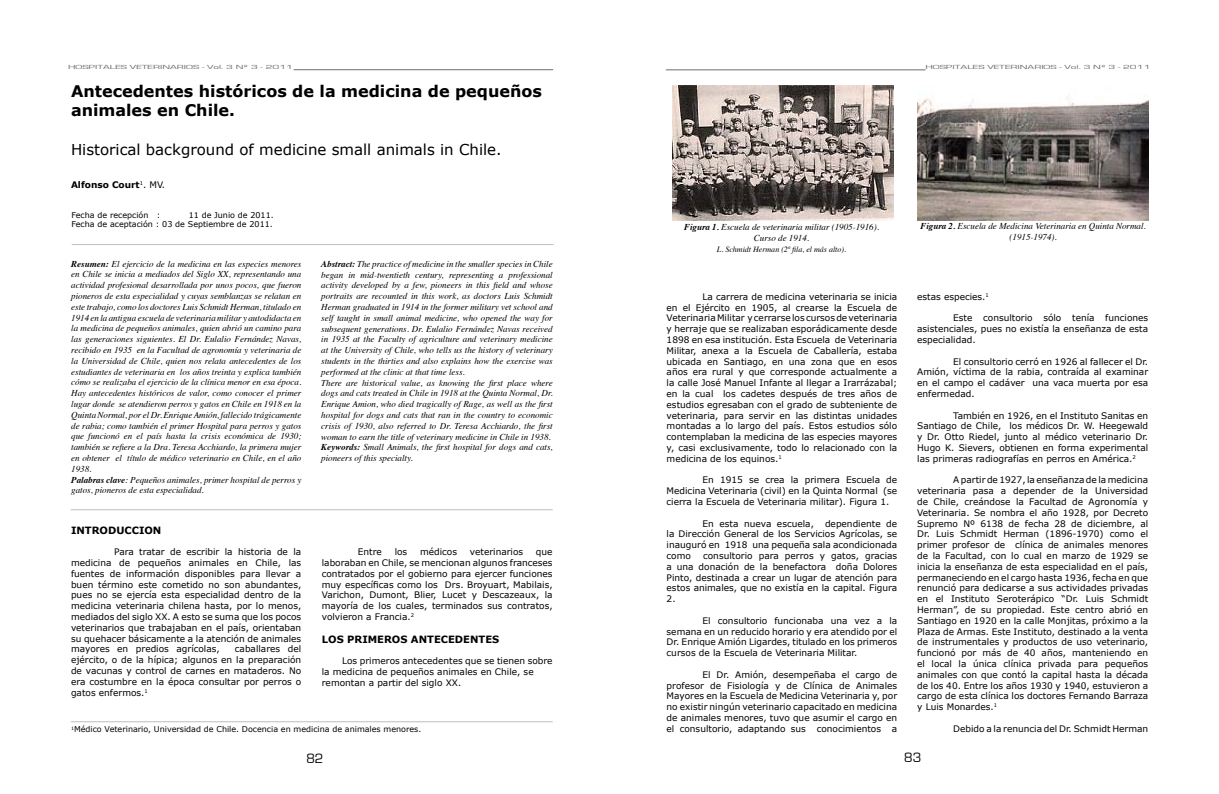
<style>
.page{position:relative;width:1219px;height:794px;background:#fff}
.page>*{position:absolute;margin:0;border:0;box-sizing:border-box;transform-origin:0 0}
.t1{font:700 16px/19.2px "Verdana";color:#000}
.t2{font:15px "Verdana";color:#000}
.t3{font:14px "Eurostile";color:#000}
.t4{font:700 10px "Verdana";color:#000}
.t5{font:9px/10.8px "Verdana";color:#000;text-align:justify}
.t6{font:italic 9px/10.8px "Times";color:#000;text-align:center}
.t7{font:700 9px "Verdana";color:#000}
.t8{font:8px/9.6px "Verdana";color:#000;text-align:right}
.t9{font:italic 8px "Times";color:#000}
.t10{font:6.1px "Eurostile";color:#6d6e71;scale:1.82 1}
.s1{font-weight:400}
.s2{font-weight:700}
</style>
<div class="page">
<hr style="left:294px;top:70px;width:259px;height:1px;background:#6d6e71">
<hr style="left:666px;top:70px;width:259px;height:1px;background:#6d6e71">
<img style="left:918px;top:98px;width:231px;height:122px">
<img style="left:673px;top:85px;width:220px;height:136px">
<hr style="left:71px;top:509px;width:482px;height:1px;background:#bcbec0">
<hr style="left:71px;top:721px;width:482px;height:1px;background:#bcbec0">
<hr style="left:72px;top:244px;width:482px;height:1px;background:#bcbec0">
<p class="t10" style="left:68px;top:64px;width:125px">HOSPITALES VETERINARIOS - Vol. 3 Nº 3 - 2011</p>
<p class="t10" style="left:925px;top:64px;width:125px">HOSPITALES VETERINARIOS - Vol. 3 Nº 3 - 2011</p>
<h1 class="t1" style="left:71px;top:81px;width:472px">Antecedentes históricos de la medicina de pequeños animales en Chile.</h1>
<h2 class="t2" style="left:71px;top:140px;width:432px">Historical background of medicine small animals in Chile.</h2>
<p class="t7" style="left:71px;top:178px;width:96px">Alfonso Court<sup>1</sup><span class="s1">. MV.</span></p>
<p class="t8" style="left:71px;top:210px;width:91px">Fecha de recepción :</p>
<p class="t8" style="left:71px;top:210px;width:204px">11 de Junio de 2011.<br>Fecha de aceptación : 03 de Septiembre de 2011.</p>
<p class="t6" style="left:71px;top:258px;width:232px;text-align:left"><span class="s2">Resumen:</span> El ejercicio de la medicina en las especies menores en Chile se inicia a mediados del Siglo XX, representando una actividad profesional desarrollada por unos pocos, que fueron pioneros de esta especialidad y cuyas semblanzas se relatan en este trabajo, como los doctores Luis Schmidt Herman, titulado en 1914 en la antigua escuela de veterinaria militar y autodidacta en la medicina de pequeños animales, quien abrió un camino para las generaciones siguientes. El Dr. Eulalio Fernández Navas, recibido en 1935 en la Facultad de agronomía y veterinaria de la Universidad de Chile, quien nos relata antecedentes de los estudiantes de veterinaria en los años treinta y explica también cómo se realizaba el ejercicio de la clínica menor en esa época.<br>Hay antecedentes históricos de valor, como conocer el primer lugar donde se atendieron perros y gatos en Chile en 1918 en la Quinta Normal, por el Dr. Enrique Amión, fallecido trágicamente de rabia; como también el primer Hospital para perros y gatos que funcionó en el país hasta la crisis económica de 1930; también se refiere a la Dra. Teresa Acchiardo, la primera mujer en obtener el título de médico veterinario en Chile, en el año 1938.<br><span class="s2">Palabras clave</span>: Pequeños animales, primer hospital de perros y gatos, pioneros de esta especialidad.</p>
<p class="t4" style="left:71px;top:523px;width:92px">INTRODUCCION</p>
<p class="t5" style="left:71px;top:546px;width:232px;text-indent:43px">Para tratar de escribir la historia de la medicina de pequeños animales en Chile, las fuentes de información disponibles para llevar a buen término este cometido no son abundantes, pues no se ejercía esta especialidad dentro de la medicina veterinaria chilena hasta, por lo menos, mediados del siglo XX. A esto se suma que los pocos veterinarios que trabajaban en el país, orientaban su quehacer básicamente a la atención de animales mayores en predios agrícolas,</p>
<p class="t5" style="left:71px;top:643px;width:232px;text-indent:164px">caballares del ejército, o de la hípica; algunos en la preparación de vacunas y control de carnes en mataderos. No era costumbre en la época consultar por perros o gatos enfermos.<sup>1</sup></p>
<p class="t6" style="left:321px;top:258px;width:233px;text-align:left"><span class="s2">Abstract:</span> The practice of medicine in the smaller species in Chile began in mid-twentieth century, representing a professional activity developed by a few, pioneers in this field and whose portraits are recounted in this work, as doctors Luis Schmidt Herman graduated in 1914 in the former military vet school and self taught in small animal medicine, who opened the way for subsequent generations. Dr. Eulalio Fernández Navas received in 1935 at the Faculty of agriculture and veterinary medicine at the University of Chile, who tells us the history of veterinary students in the thirties and also explains how the exercise was performed at the clinic at that time less.<br>There are historical value, as knowing the first place where dogs and cats treated in Chile in 1918 at the Quinta Normal, Dr.<br>Enrique Amion, who died tragically of Rage, as well as the first hospital for dogs and cats that ran in the country to economic crisis of 1930, also referred to Dr. Teresa Acchiardo, the first woman to earn the title of veterinary medicine in Chile in 1938.<br><span class="s2">Keywords:</span> Small Animals, the first hospital for dogs and cats, pioneers of this specialty.</p>
<p class="t5" style="left:358px;top:546px;width:26px">Entre</p>
<p class="t5" style="left:395px;top:546px;width:14px">los</p>
<p class="t5" style="left:420px;top:546px;width:39px">médicos</p>
<p class="t5" style="left:470px;top:546px;width:55px">veterinarios</p>
<p class="t5" style="left:322px;top:546px;width:232px;text-indent:214px">que laboraban en Chile, se mencionan algunos franceses contratados por el gobierno para ejercer funciones muy específicas como los Drs. Broyuart, Mabilais, Varichon, Dumont, Blier, Lucet y Descazeaux, la mayoría de los cuales, terminados sus contratos, volvieron a Francia.<sup>2</sup></p>
<p class="t4" style="left:322px;top:632px;width:179px">LOS PRIMEROS ANTECEDENTES</p>
<p class="t5" style="left:322px;top:655px;width:232px;text-align:left;text-indent:20px">Los primeros antecedentes que se tienen sobre la medicina de pequeños animales en Chile, se remontan a partir del siglo XX.</p>
<p class="t8" style="left:71px;top:724px;width:352px"><sup>1</sup>Médico Veterinario, Universidad de Chile. Docencia en medicina de animales menores.</p>
<p class="t6" style="left:684px;top:221px;width:196px"><span class="s2">Figura 1.</span> Escuela de veterinaria militar (1905-1916).<br>Curso de 1914.</p>
<p class="t9" style="left:717px;top:242px;width:131px">L. Schmidt Herman (2ª fila, el más alto).</p>
<p class="t5" style="left:667px;top:291px;width:232px;text-indent:36px">La carrera de medicina veterinaria se inicia en el Ejército en 1905, al crearse la Escuela de Veterinaria Militar y cerrarse los cursos de veterinaria y herraje que se realizaban esporádicamente desde 1898 en esa institución. Esta Escuela de Veterinaria Militar, anexa a la Escuela de Caballería, estaba ubicada en Santiago, en una zona que en esos años era rural y que corresponde actualmente a la calle José Manuel Infante al llegar a Irarrázabal; en la cual los cadetes después de tres años de estudios egresaban con el grado de subteniente de veterinaria, para servir en las distintas unidades montadas a lo largo del país. Estos estudios sólo contemplaban la medicina de las especies mayores y, casi exclusivamente, todo lo relacionado con la medicina de los equinos.<sup>1</sup></p>
<p class="t5" style="left:667px;top:474px;width:232px;text-indent:36px">En 1915 se crea la primera Escuela de Medicina Veterinaria (civil) en la Quinta Normal (se cierra la Escuela de Veterinaria militar). Figura 1.</p>
<p class="t5" style="left:667px;top:518px;width:232px;text-indent:36px">En esta nueva escuela, dependiente de la Dirección General de los Servicios Agrícolas, se inauguró en 1918 una pequeña sala acondicionada como</p>
<p class="t5" style="left:667px;top:550px;width:232px;text-indent:37px">consultorio para perros y gatos, gracias a una donación de la benefactora doña Dolores Pinto, destinada a crear un lugar de atención para estos animales, que no existía en la capital. Figura 2.</p>
<p class="t5" style="left:667px;top:615px;width:232px;text-indent:36px">El consultorio funcionaba una vez a la semana en un reducido horario y era atendido por el Dr. Enrique Amión Ligardes, titulado en los primeros cursos de la Escuela de Veterinaria Militar.</p>
<p class="t5" style="left:667px;top:669px;width:232px;text-indent:36px">El Dr. Amión, desempeñaba el cargo de profesor de Fisiología y de Clínica de Animales Mayores en la Escuela de Medicina Veterinaria y, por no existir ningún veterinario capacitado en medicina de animales menores, tuvo que asumir el cargo en el consultorio, adaptando sus conocimientos a</p>
<p class="t6" style="left:920px;top:220px;width:227px"><span class="s2">Figura 2.</span> Escuela de Medicina Veterinaria en Quinta Normal. (1915-1974).</p>
<p class="t5" style="left:917px;top:291px;width:73px">estas especies.<sup>1</sup></p>
<p class="t5" style="left:917px;top:312px;width:232px;text-indent:36px">Este consultorio sólo tenía funciones asistenciales, pues no existía la enseñanza de esta especialidad.</p>
<p class="t5" style="left:917px;top:356px;width:233px;text-indent:36px">El consultorio cerró en 1926 al fallecer el Dr.<br>Amión, víctima de la rabia, contraída al examinar en el campo el cadáver una vaca muerta por esa enfermedad.</p>
<p class="t5" style="left:917px;top:410px;width:232px;text-indent:36px">También en 1926, en el Instituto Sanitas en Santiago de Chile, los médicos Dr. W. Heegewald y Dr. Otto Riedel, junto al médico veterinario Dr.<br>Hugo K. Sievers, obtienen en forma experimental las primeras radiografías en perros en América.<sup>2</sup></p>
<p class="t5" style="left:917px;top:474px;width:233px;text-indent:36px">A partir de 1927, la enseñanza de la medicina veterinaria pasa a depender de la Universidad de Chile, creándose la Facultad de Agronomía y Veterinaria. Se nombra el año 1928, por Decreto Supremo Nº 6138 de fecha 28 de diciembre, al Dr. Luis Schmidt Herman (1896-1970) como el primer profesor de clínica de animales menores de la Facultad, con lo cual en marzo de 1929 se inicia la enseñanza de esta especialidad en el país, permaneciendo en el cargo hasta 1936, fecha en que renunció para dedicarse a sus actividades privadas en el Instituto Seroterápico “Dr. Luis Schmidt Herman”, de su propiedad. Este centro abrió en Santiago en 1920 en la calle Monjitas, próximo a la Plaza de Armas. Este Instituto, destinado a la venta de instrumentales y productos de uso veterinario, funcionó por más de 40 años, manteniendo en el local la única clínica privada para pequeños animales con que contó la capital hasta la década de los 40. Entre los años 1930 y 1940, estuvieron a cargo de esta clínica los doctores Fernando Barraza y Luis Monardes.<sup>1</sup></p>
<p class="t5" style="left:953px;top:723px;width:197px">Debido a la renuncia del Dr. Schmidt Herman</p>
<h3 class="t3" style="left:306px;top:750px;width:19px">82</h3>
<h3 class="t3" style="left:904px;top:750px;width:19px">83</h3>
</div>
